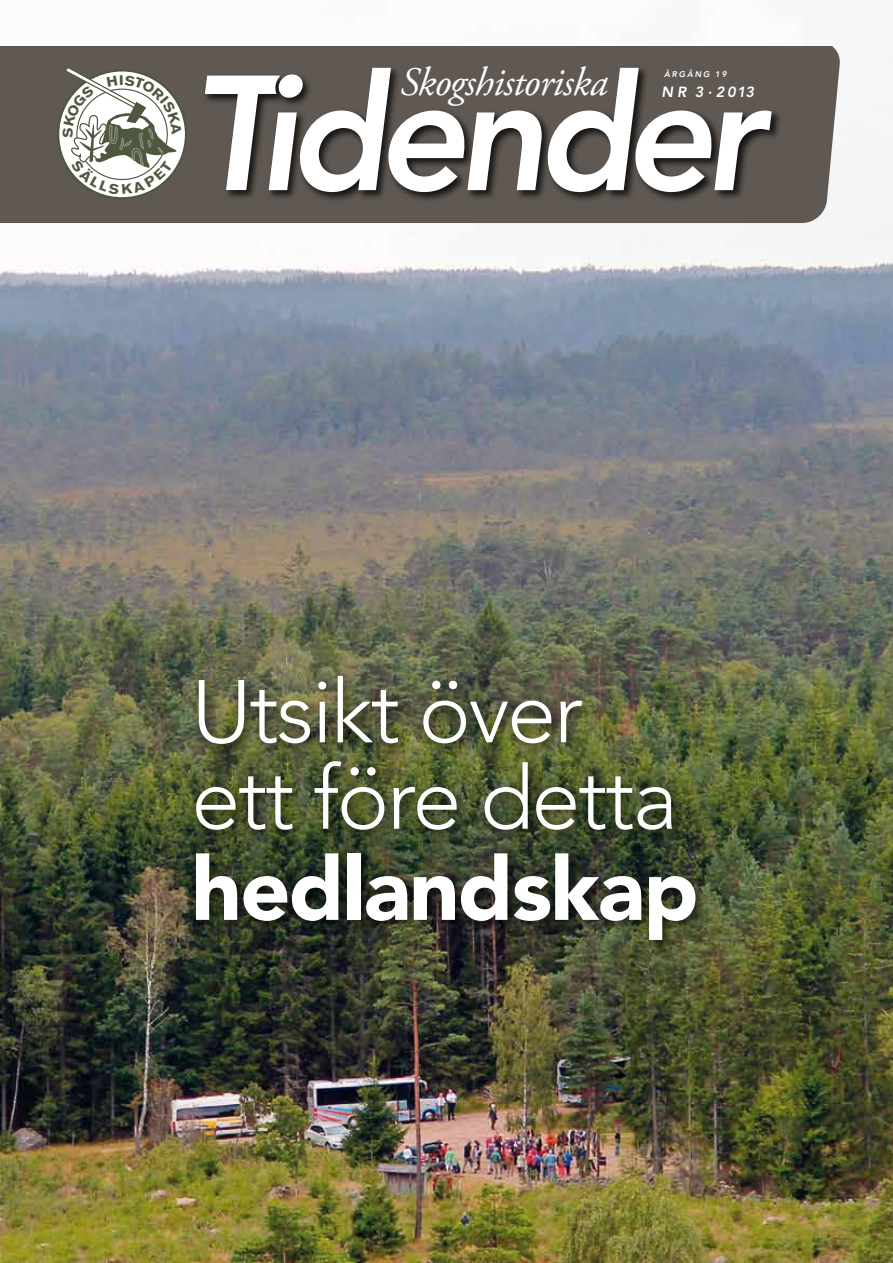
<style>
.page{position:relative;width:893px;height:1263px;background:#fff}
.page>*{position:absolute;margin:0;border:0;box-sizing:border-box;transform-origin:0 0}
.t1{font:300 88.05px/86.4px "Avenir";letter-spacing:-.025em;color:#fff}
.t2{font:900 88.05px "Avenir";color:#fff}
.t3{font:italic 40.35px "Adobe Garamond Pro";letter-spacing:-.02em;color:#fff}
.t4{font:italic 800 14.7px "Avenir";letter-spacing:.13em;color:#fff}
.t5{font:italic 800 8.25px "Avenir";letter-spacing:.23em;color:#fff}
</style>
<div class="page">
<img style="left:0;top:46px;width:893px;height:1217px">
<div style="left:0;top:47px;width:841px;height:176px;background:#605953"></div>
<img style="left:200px;top:71px;width:64px;height:133px">
<img style="left:264px;top:63px;width:522px;height:144px">
<svg style="left:205px;top:68px;width:567px;height:124px"></svg>
<div style="left:188px;top:669px;width:523px;height:286px;background:#000;opacity:.75"></div>
<svg style="left:63px;top:66px;width:118px;height:145px"></svg>
<p class="t3" style="left:400px;top:58px;width:209px">Skogshistoriska</p>
<p class="t5" style="left:664px;top:69px;width:64px">ÅRGÅNG 19</p>
<p class="t4" style="left:661px;top:83px;width:94px">NR 3·2013</p>
<p class="t1" style="left:191px;top:669px;width:488px">Utsikt över ett före detta</p>
<p class="t2" style="left:191px;top:814px;width:509px">hedlandskap</p>
</div>
